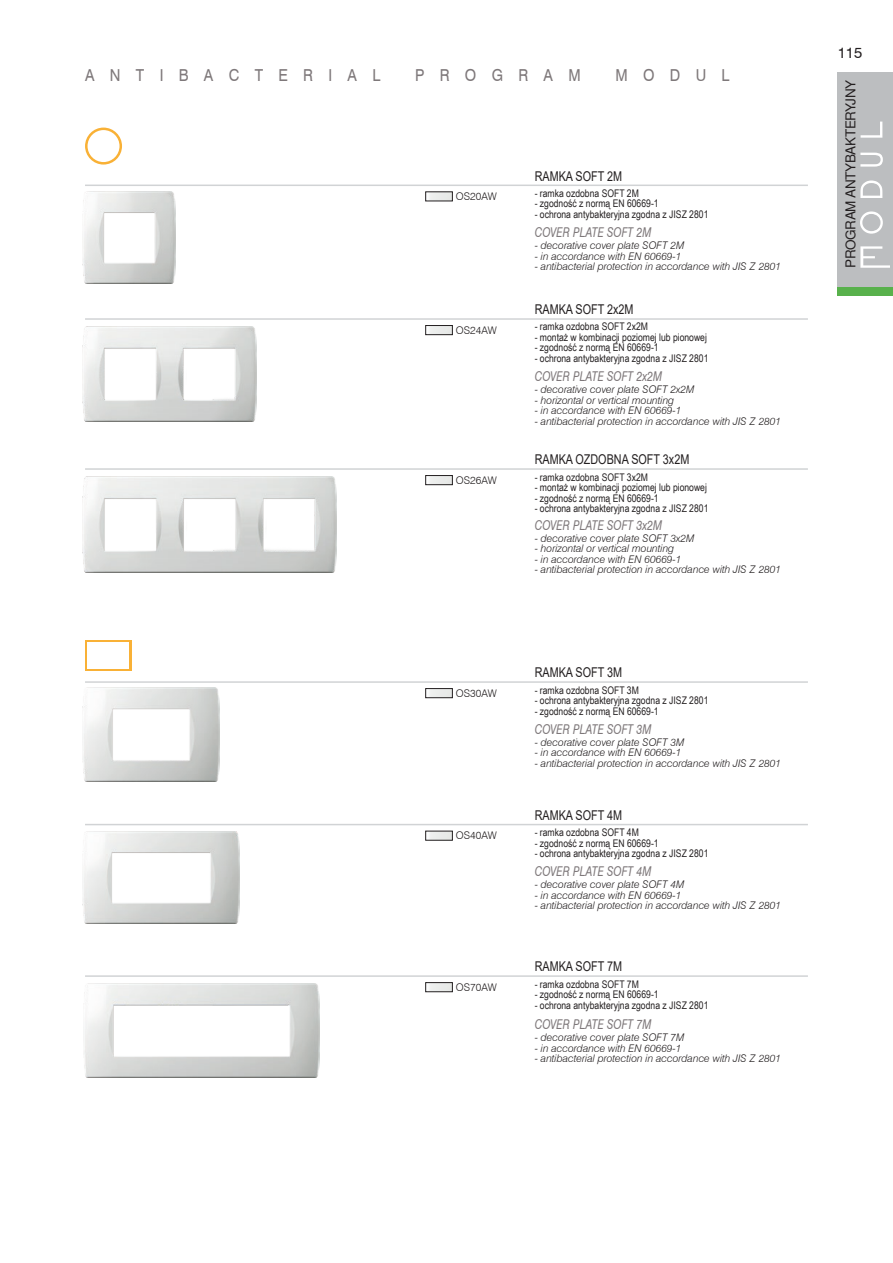
<style>
.page{position:relative;width:893px;height:1263px;background:#fff}
.page>*{position:absolute;margin:0;border:0;box-sizing:border-box;transform-origin:0 0}
.t1{font:16.5px "Swiss 721 BT";letter-spacing:1.03em;color:#7e787a;scale:.9 1}
.t2{font:15px "Swiss 721 BT";color:#231f20}
.t3{font:italic 13.5px "Swiss 721 BT";color:#7e787a;scale:.8 1}
.t4{font:13.5px "Arial";color:#231f20;scale:.8 1}
.t5{font:13.5px "Nimbus San L";letter-spacing:-.03em;color:#231f20}
.t6{font:italic 300 10.5px "Swiss 721 BT";color:#231f20}
.t7{font:10.5px "Arial Narrow";color:#231f20}
.t8{font:300 10.5px "Swiss 721 BT";color:#231f20}
</style>
<div class="page">
<div style="left:838px;top:72px;width:55px;height:215px;background:#bcbec0"></div>
<div style="left:838px;top:287px;width:55px;height:9px;background:#58b14c"></div>
<svg style="left:860px;top:122px;width:30px;height:146px"></svg>
<img style="left:83px;top:191px;width:92px;height:93px">
<img style="left:83px;top:326px;width:173px;height:95px">
<img style="left:83px;top:477px;width:253px;height:96px">
<svg style="left:85px;top:128px;width:37px;height:37px"></svg>
<img style="left:83px;top:983px;width:237px;height:94px">
<img style="left:82px;top:831px;width:158px;height:92px">
<img style="left:83px;top:688px;width:137px;height:94px">
<div style="left:85px;top:640px;width:46px;height:31px;background:#f9b136"></div>
<div style="left:87px;top:642px;width:42px;height:27px;background:#fff"></div>
<hr style="left:85px;top:185px;width:723px;height:1px;background:#d1d3d5">
<hr style="left:85px;top:318px;width:723px;height:2px;background:#d1d3d5">
<div style="left:425px;top:325px;width:28px;height:10px;border:1px solid #231f20"></div>
<hr style="left:85px;top:468px;width:723px;height:2px;background:#d1d3d5">
<div style="left:425px;top:475px;width:28px;height:10px;border:1px solid #231f20"></div>
<hr style="left:85px;top:681px;width:723px;height:2px;background:#d1d3d5">
<div style="left:425px;top:688px;width:28px;height:10px;border:1px solid #231f20"></div>
<hr style="left:85px;top:824px;width:723px;height:1px;background:#d1d3d5">
<div style="left:425px;top:831px;width:28px;height:10px;border:1px solid #231f20"></div>
<hr style="left:85px;top:975px;width:723px;height:2px;background:#d1d3d5">
<div style="left:425px;top:982px;width:28px;height:10px;border:1px solid #231f20"></div>
<h1 class="t1" style="left:85px;top:65px;width:330px">ANTIBACTERIAL</h1>
<h1 class="t1" style="left:415px;top:65px;width:186px">PROGRAM</h1>
<h1 class="t1" style="left:615px;top:65px;width:128px">MODUL</h1>
<p class="t8" style="left:456px;top:190px;width:42px">OS20AW</p>
<p class="t8" style="left:456px;top:323px;width:42px">OS24AW</p>
<p class="t8" style="left:456px;top:473px;width:42px">OS26AW</p>
<p class="t8" style="left:456px;top:686px;width:42px">OS30AW</p>
<p class="t8" style="left:456px;top:829px;width:42px">OS40AW</p>
<p class="t8" style="left:456px;top:980px;width:42px">OS70AW</p>
<p class="t4" style="left:535px;top:167px;width:111px">RAMKA SOFT 2M</p>
<p class="t7" style="left:535px;top:185px;width:106px">- ramka ozdobna SOFT 2M</p>
<p class="t7" style="left:535px;top:196px;width:125px">- zgodność z normą EN 60669-1</p>
<p class="t7" style="left:535px;top:206px;width:175px">- ochrona antybakteryjna zgodna z JISZ 2801</p>
<p class="t3" style="left:535px;top:224px;width:147px">COVER PLATE SOFT 2M</p>
<p class="t6" style="left:535px;top:239px;width:151px">- decorative cover plate SOFT 2M</p>
<p class="t6" style="left:535px;top:250px;width:148px">- in accordance with EN 60669-1</p>
<p class="t6" style="left:535px;top:260px;width:248px">- antibacterial protection in accordance with JIS Z 2801</p>
<p class="t4" style="left:535px;top:300px;width:125px">RAMKA SOFT 2x2M</p>
<p class="t7" style="left:535px;top:319px;width:115px">- ramka ozdobna SOFT 2x2M</p>
<p class="t7" style="left:535px;top:330px;width:174px">- montaż w kombinacji poziomej lub pionowej</p>
<p class="t7" style="left:535px;top:340px;width:125px">- zgodność z normą EN 60669-1</p>
<p class="t7" style="left:535px;top:351px;width:175px">- ochrona antybakteryjna zgodna z JISZ 2801</p>
<p class="t3" style="left:535px;top:368px;width:161px">COVER PLATE SOFT 2x2M</p>
<p class="t6" style="left:535px;top:383px;width:161px">- decorative cover plate SOFT 2x2M</p>
<p class="t6" style="left:535px;top:394px;width:141px">- horizontal or vertical mounting</p>
<p class="t6" style="left:535px;top:404px;width:148px">- in accordance with EN 60669-1</p>
<p class="t6" style="left:535px;top:415px;width:248px">- antibacterial protection in accordance with JIS Z 2801</p>
<p class="t4" style="left:535px;top:450px;width:195px">RAMKA OZDOBNA SOFT 3x2M</p>
<p class="t7" style="left:535px;top:469px;width:115px">- ramka ozdobna SOFT 3x2M</p>
<p class="t7" style="left:535px;top:480px;width:174px">- montaż w kombinacji poziomej lub pionowej</p>
<p class="t7" style="left:535px;top:490px;width:125px">- zgodność z normą EN 60669-1</p>
<p class="t7" style="left:535px;top:501px;width:175px">- ochrona antybakteryjna zgodna z JISZ 2801</p>
<p class="t3" style="left:535px;top:517px;width:161px">COVER PLATE SOFT 3x2M</p>
<p class="t6" style="left:535px;top:532px;width:161px">- decorative cover plate SOFT 3x2M</p>
<p class="t6" style="left:535px;top:542px;width:141px">- horizontal or vertical mounting</p>
<p class="t6" style="left:535px;top:553px;width:148px">- in accordance with EN 60669-1</p>
<p class="t6" style="left:535px;top:563px;width:248px">- antibacterial protection in accordance with JIS Z 2801</p>
<p class="t4" style="left:535px;top:663px;width:111px">RAMKA SOFT 3M</p>
<p class="t7" style="left:535px;top:682px;width:106px">- ramka ozdobna SOFT 3M</p>
<p class="t7" style="left:535px;top:693px;width:175px">- ochrona antybakteryjna zgodna z JISZ 2801</p>
<p class="t7" style="left:535px;top:703px;width:125px">- zgodność z normą EN 60669-1</p>
<p class="t3" style="left:535px;top:721px;width:147px">COVER PLATE SOFT 3M</p>
<p class="t6" style="left:535px;top:736px;width:151px">- decorative cover plate SOFT 3M</p>
<p class="t6" style="left:535px;top:746px;width:148px">- in accordance with EN 60669-1</p>
<p class="t6" style="left:535px;top:757px;width:248px">- antibacterial protection in accordance with JIS Z 2801</p>
<p class="t4" style="left:535px;top:806px;width:111px">RAMKA SOFT 4M</p>
<p class="t7" style="left:535px;top:825px;width:106px">- ramka ozdobna SOFT 4M</p>
<p class="t7" style="left:535px;top:835px;width:125px">- zgodność z normą EN 60669-1</p>
<p class="t7" style="left:535px;top:846px;width:175px">- ochrona antybakteryjna zgodna z JISZ 2801</p>
<p class="t3" style="left:535px;top:863px;width:147px">COVER PLATE SOFT 4M</p>
<p class="t6" style="left:535px;top:878px;width:151px">- decorative cover plate SOFT 4M</p>
<p class="t6" style="left:535px;top:889px;width:148px">- in accordance with EN 60669-1</p>
<p class="t6" style="left:535px;top:899px;width:248px">- antibacterial protection in accordance with JIS Z 2801</p>
<p class="t4" style="left:535px;top:957px;width:111px">RAMKA SOFT 7M</p>
<p class="t7" style="left:535px;top:976px;width:106px">- ramka ozdobna SOFT 7M</p>
<p class="t7" style="left:535px;top:987px;width:125px">- zgodność z normą EN 60669-1</p>
<p class="t7" style="left:535px;top:997px;width:175px">- ochrona antybakteryjna zgodna z JISZ 2801</p>
<p class="t3" style="left:535px;top:1016px;width:147px">COVER PLATE SOFT 7M</p>
<p class="t6" style="left:535px;top:1031px;width:151px">- decorative cover plate SOFT 7M</p>
<p class="t6" style="left:535px;top:1042px;width:148px">- in accordance with EN 60669-1</p>
<p class="t6" style="left:535px;top:1052px;width:248px">- antibacterial protection in accordance with JIS Z 2801</p>
<h2 class="t2" style="left:838px;top:44px;width:26px">115</h2>
<p class="t5" style="left:843px;top:268px;width:189px;rotate:-90deg">PROGRAM ANTYBAKTERYJNY</p>
</div>
